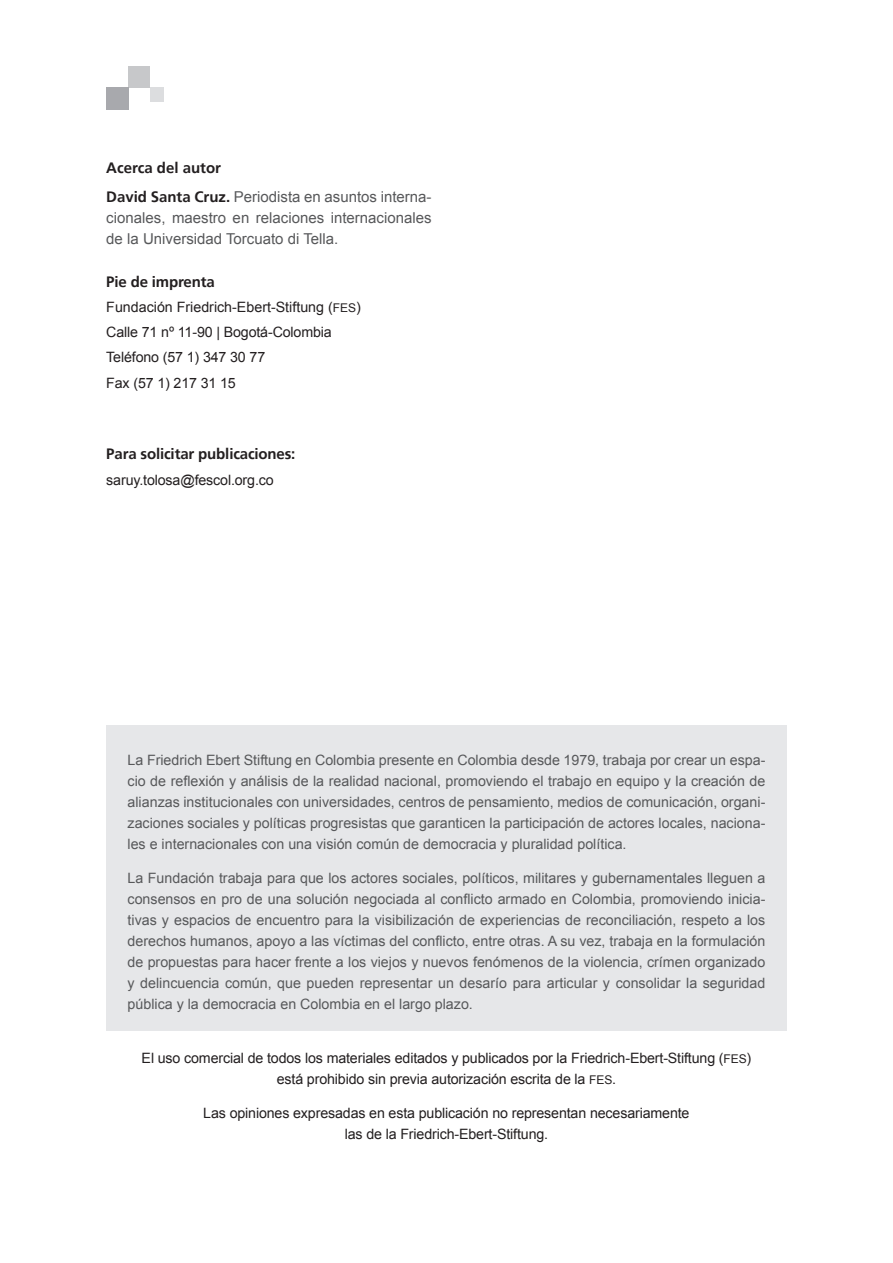
<style>
.page{position:relative;width:893px;height:1263px;background:#fff}
.page>*{position:absolute;margin:0;border:0;box-sizing:border-box;transform-origin:0 0}
.Autor_pagina_final{font:15px/21px "Arial";color:#57585a;text-align:justify}
.Texto{font:700 15px "Frutiger";letter-spacing:-.01em;color:#231f20}
.Subtitulo_1{font:700 15px "Frutiger";color:#231f20}
.Texto_página_final{font:14.25px/21px "Arial";color:#57585a;text-align:justify}
.Texto-2{font:14.25px/21px "Arial";letter-spacing:-.01em;color:#231f20;text-align:center}
.Autor_pagina_final-2{font:14.25px "Arial";color:#231f20}
.s1{font-family:"Frutiger";font-weight:700;color:#231f20}
.s2{font-size:12px}
</style>
<div class="page">
<div style="left:129px;top:66px;width:21px;height:21px;background:#c7c8ca"></div>
<div style="left:150px;top:87px;width:14px;height:15px;background:#dcdddf"></div>
<div style="left:106px;top:87px;width:23px;height:22px;background:#a8a9ad"></div>
<div style="left:106px;top:725px;width:681px;height:305px;background:#e6e7e9"></div>
<p class="Subtitulo_1" style="left:106px;top:159px;width:116px">Acerca del autor</p>
<p class="Autor_pagina_final" style="left:106px;top:187px;width:327px"><span class="s1">David Santa Cruz.</span> Periodista en asuntos interna&shy;cionales, maestro en relaciones internacionales de la Universidad Torcuato di Tella.</p>
<p class="Texto" style="left:106px;top:273px;width:110px">Pie de imprenta</p>
<p class="Autor_pagina_final-2" style="left:106px;top:298px;width:256px">Fundación Friedrich-Ebert-Stiftung (<span class="s2">FES</span>)</p>
<p class="Texto-2" style="left:106px;top:322px;width:227px">Calle 71 nº 11-90 | Bogotá-Colombia</p>
<p class="Texto-2" style="left:106px;top:347px;width:160px">Teléfono (57 1) 347 30 77</p>
<p class="Texto-2" style="left:106px;top:372px;width:131px">Fax (57 1) 217 31 15</p>
<p class="Texto" style="left:106px;top:445px;width:191px">Para solicitar publicaciones:</p>
<p class="Texto-2" style="left:106px;top:469px;width:169px">saruy.tolosa@fescol.org.co</p>
<p class="Texto_página_final" style="left:128px;top:750px;width:639px">La Friedrich Ebert Stiftung en Colombia presente en Colombia desde 1979, trabaja por crear un espa&shy;cio de reflexión y análisis de la realidad nacional, promoviendo el trabajo en equipo y la creación de alianzas institucionales con universidades, centros de pensamiento, medios de comunicación, organi&shy;zaciones sociales y políticas progresistas que garanticen la participación de actores locales, naciona&shy;les e internacionales con una visión común de democracia y pluralidad política.</p>
<p class="Texto_página_final" style="left:128px;top:868px;width:639px">La Fundación trabaja para que los actores sociales, políticos, militares y gubernamentales lleguen a consensos en pro de una solución negociada al conflicto armado en Colombia, promoviendo inicia&shy;tivas y espacios de encuentro para la visibilización de experiencias de reconciliación, respeto a los derechos humanos, apoyo a las víctimas del conflicto, entre otras. A su vez, trabaja en la formulación de propuestas para hacer frente a los viejos y nuevos fenómenos de la violencia, crímen organizado y delincuencia común, que pueden representar un desarío para articular y consolidar la seguridad pública y la democracia en Colombia en el largo plazo.</p>
<p class="Texto-2" style="left:142px;top:1047px;width:611px">El uso comercial de todos los materiales editados y publicados por la Friedrich-Ebert-Stiftung (<span class="s2">FES</span>) está prohibido sin previa autorización escrita de la <span class="s2">FES</span>.</p>
<p class="Texto-2" style="left:203px;top:1102px;width:488px">Las opiniones expresadas en esta publicación no representan necesariamente las de la Friedrich-Ebert-Stiftung.</p>
</div>
